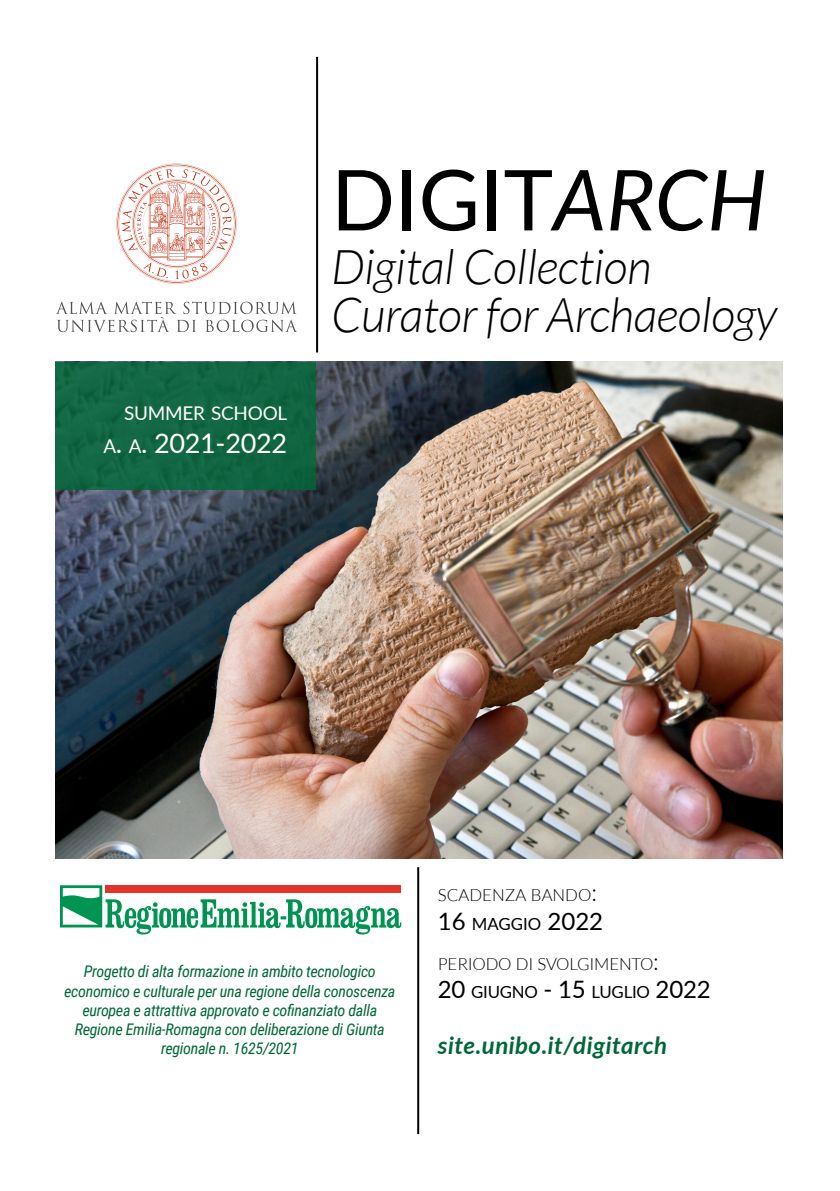
<style>
.page{position:relative;width:840px;height:1191px;background:#fff}
.page>*{position:absolute;margin:0;border:0;box-sizing:border-box;transform-origin:0 0}
.t1{font:84px "Lato";color:#000}
.t2{font:italic 300 48px/48px "Lato";letter-spacing:-.01em;color:#000}
.t3{font:27px "Lato";letter-spacing:-.01em;color:#fff}
.t4{font:italic 700 24px "Lato";letter-spacing:.02em;color:#006838}
.t5{font:24px "Lato";color:#000}
.t6{font:18.8px "Lato";letter-spacing:-.015em;color:#fff}
.t7{font:300 16.8px/28.8px "Lato";letter-spacing:-.015em;color:#000}
.t8{font:italic 16px/19.2px "Roboto Condensed";letter-spacing:-.02em;color:#006837;text-align:center}
.s1{font-size:18.8px}
.s2{font-style:italic}
.s3{font-size:24px}
.s4{font-size:16.8px}
.s5{font-weight:400;font-size:24px}
.s6{font-weight:400}
</style>
<div class="page">
<hr style="left:316px;top:57px;width:2px;height:295px;background:#000">
<hr style="left:417px;top:867px;width:2px;height:267px;background:#000">
<img style="left:56px;top:362px;width:726px;height:496px">
<div style="left:56px;top:362px;width:260px;height:127px;background:#126743"></div>
<svg style="left:56px;top:302px;width:241px;height:30px"></svg>
<svg style="left:116px;top:164px;width:120px;height:120px"></svg>
<svg style="left:60px;top:885px;width:341px;height:50px"></svg>
<p class="t6" style="left:124px;top:400px;width:164px">SUMMER SCHOOL</p>
<h3 class="t3" style="left:103px;top:423px;width:185px"><span class="s1">A</span>. <span class="s1">A</span>. 2021-2022</h3>
<h1 class="t1" style="left:331px;top:140px;width:437px">DIGIT<span class="s2">ARCH</span></h1>
<h2 class="t2" style="left:331px;top:245px;width:447px">Digital Collection<br>Curator for Archaeology</h2>
<p class="t8" style="left:64px;top:961px;width:332px">Progetto di alta formazione in ambito tecnologico economico e culturale per una regione della conoscenza europea e attrattiva approvato e cofinanziato dalla Regione Emilia-Romagna con deliberazione di Giunta regionale n. 1625/2021</p>
<p class="t7" style="left:437px;top:880px;width:161px">SCADENZA BANDO<span class="s3">:</span></p>
<h3 class="t5" style="left:437px;top:903px;width:167px">16 <span class="s4">MAGGIO</span> 2022</h3>
<p class="t7" style="left:437px;top:949px;width:274px">PERIODO DI SVOLGIMENTO<span class="s3">:<br></span><span class="s5">20</span> <span class="s6">GIUGNO</span> <span class="s5">- 15</span> <span class="s6">LUGLIO</span> <span class="s5">2022</span></p>
<h3 class="t4" style="left:437px;top:1028px;width:230px">site.unibo.it/digitarch</h3>
</div>
